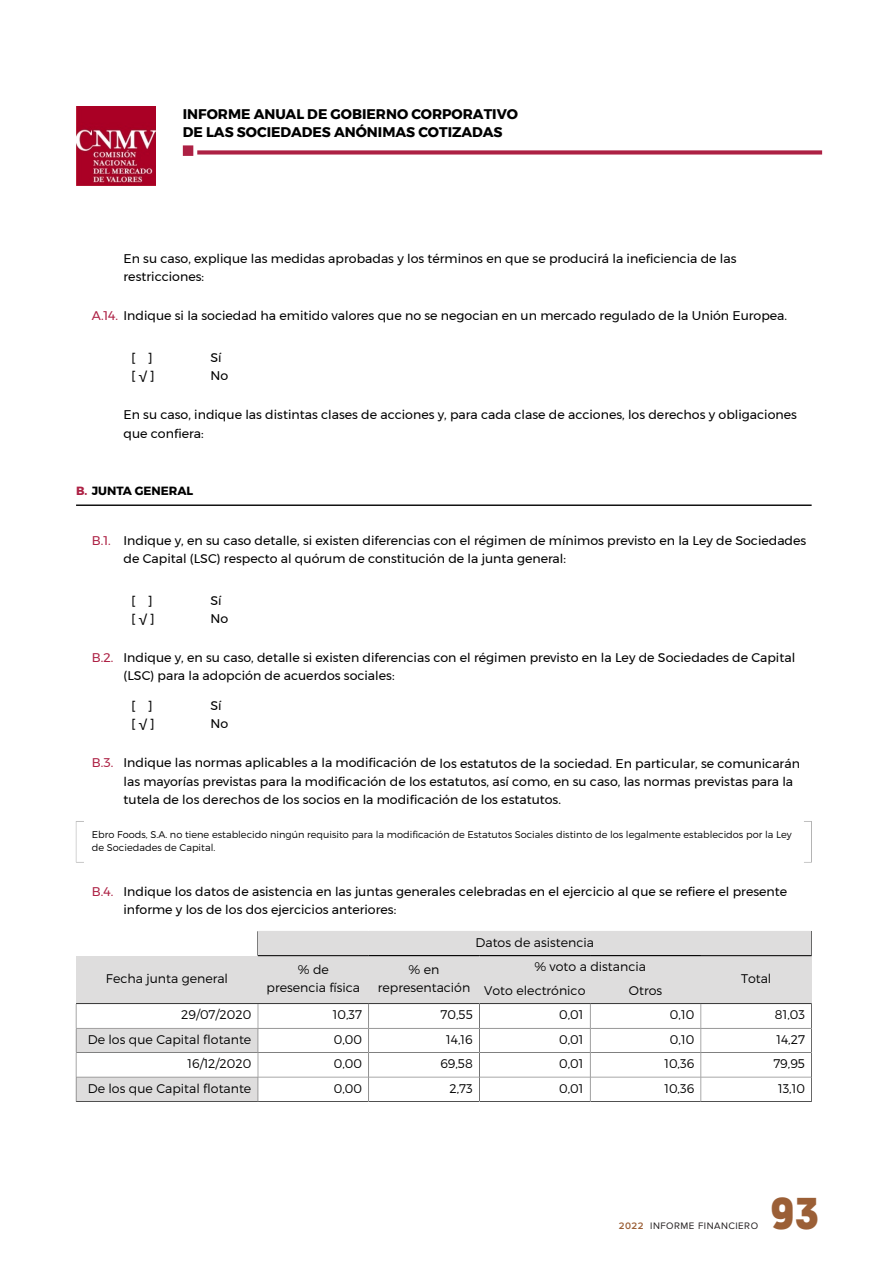
<style>
.page{position:relative;width:893px;height:1263px;background:#fff}
.page>*{position:absolute;margin:0;border:0;box-sizing:border-box;transform-origin:0 0}
.t1{font:700 45px "Platform";color:#9b5f36}
.t2{font:700 13.95px/18.1px "Montserrat";color:#000}
.t3{font:12.6px/18.1px "Montserrat";color:#000}
.t4{font:300 12.6px/24.5px "Montserrat";color:#000}
.t5{font:700 11.85px "Montserrat";color:#000}
.t6{font:300 9.75px/12.6px "Montserrat";color:#000}
.t7{font:9.75px "Proxima Nova";letter-spacing:.05em;color:#231f20}
.s1{color:#ad2144}
.s2{font-weight:600;color:#9b5f36}
</style>
<div class="page">
<img style="left:76px;top:106px;width:79px;height:79px">
<div style="left:183px;top:145px;width:10px;height:11px;background:#ad2144"></div>
<div style="left:197px;top:150px;width:625px;height:5px;background:#ad2144"></div>
<hr style="left:76px;top:504px;width:736px;height:2px;background:#000">
<svg style="left:76px;top:821px;width:8px;height:42px"></svg>
<svg style="left:804px;top:821px;width:8px;height:42px"></svg>
<svg style="left:258px;top:931px;width:554px;height:25px"></svg>
<hr style="left:701px;top:955px;width:111px;height:1px;background:#000">
<div style="left:258px;top:932px;width:553px;height:23px;background:#dedddd"></div>
<div style="left:479px;top:956px;width:222px;height:24px;background:#dedddd"></div>
<hr style="left:479px;top:956px;width:111px;height:1px;background:#000">
<hr style="left:590px;top:956px;width:111px;height:1px;background:#000">
<div style="left:76px;top:956px;width:182px;height:47px;background:#dedddd"></div>
<hr style="left:76px;top:1003px;width:182px;height:1px;background:#000">
<div style="left:258px;top:956px;width:111px;height:47px;background:#dedddd"></div>
<hr style="left:258px;top:956px;width:111px;height:1px;background:#000">
<hr style="left:258px;top:1003px;width:111px;height:1px;background:#000">
<div style="left:369px;top:956px;width:110px;height:47px;background:#dedddd"></div>
<hr style="left:369px;top:956px;width:110px;height:1px;background:#000">
<hr style="left:369px;top:1003px;width:110px;height:1px;background:#000">
<div style="left:479px;top:980px;width:111px;height:23px;background:#dedddd"></div>
<hr style="left:479px;top:1003px;width:111px;height:1px;background:#000">
<div style="left:590px;top:980px;width:111px;height:23px;background:#dedddd"></div>
<hr style="left:590px;top:1003px;width:111px;height:1px;background:#000">
<div style="left:701px;top:956px;width:111px;height:47px;background:#dedddd"></div>
<hr style="left:701px;top:956px;width:111px;height:1px;background:#000">
<hr style="left:701px;top:1003px;width:111px;height:1px;background:#000">
<svg style="left:76px;top:1004px;width:736px;height:98px"></svg>
<p class="t2" style="left:183px;top:105px;width:337px">INFORME ANUAL DE GOBIERNO CORPORATIVO<br>DE LAS SOCIEDADES ANÓNIMAS COTIZADAS</p>
<p class="t3" style="left:124px;top:249px;width:614px">En su caso, explique las medidas aprobadas y los términos en que se producirá la ineficiencia de las restricciones:</p>
<p class="t3" style="left:92px;top:307px;width:697px"><span class="s1">A.14.</span> Indique si la sociedad ha emitido valores que no se negocian en un mercado regulado de la Unión Europea.</p>
<p class="t3" style="left:131px;top:348px;width:25px">[ ] [ √ ]</p>
<p class="t3" style="left:211px;top:348px;width:19px">Sí<br>No</p>
<p class="t3" style="left:124px;top:406px;width:675px">En su caso, indique las distintas clases de acciones y, para cada clase de acciones, los derechos y obligaciones que confiera:</p>
<p class="t5" style="left:76px;top:481px;width:119px"><span class="s1">B.</span> JUNTA GENERAL</p>
<p class="t3" style="left:124px;top:531px;width:684px;text-indent:-32px"><span class="s1">B.1.</span> Indique y, en su caso detalle, si existen diferencias con el régimen de mínimos previsto en la Ley de Sociedades de Capital (LSC) respecto al quórum de constitución de la junta general:</p>
<p class="t3" style="left:131px;top:591px;width:25px">[ ] [ √ ]</p>
<p class="t3" style="left:211px;top:591px;width:19px">Sí<br>No</p>
<p class="t3" style="left:124px;top:648px;width:673px;text-indent:-32px"><span class="s1">B.2.</span> Indique y, en su caso, detalle si existen diferencias con el régimen previsto en la Ley de Sociedades de Capital (LSC) para la adopción de acuerdos sociales:</p>
<p class="t3" style="left:131px;top:697px;width:25px">[ ] [ √ ]</p>
<p class="t3" style="left:211px;top:697px;width:19px">Sí<br>No</p>
<p class="t3" style="left:124px;top:754px;width:678px;text-indent:-32px"><span class="s1">B.3.</span> Indique las normas aplicables a la modificación de los estatutos de la sociedad. En particular, se comunicarán las mayorías previstas para la modificación de los estatutos, así como, en su caso, las normas previstas para la tutela de los derechos de los socios en la modificación de los estatutos.</p>
<p class="t6" style="left:92px;top:828px;width:701px">Ebro Foods, S.A. no tiene establecido ningún requisito para la modificación de Estatutos Sociales distinto de los legalmente establecidos por la Ley de Sociedades de Capital.</p>
<p class="t3" style="left:124px;top:882px;width:665px;text-indent:-32px"><span class="s1">B.4.</span> Indique los datos de asistencia en las juntas generales celebradas en el ejercicio al que se refiere el presente informe y los de los dos ejercicios anteriores:</p>
<p class="t4" style="left:534px;top:930px;width:113px;text-indent:-59px">Datos de asistencia<br>% voto a distancia</p>
<p class="t4" style="left:106px;top:966px;width:124px">Fecha junta general</p>
<p class="t4" style="left:266px;top:960px;width:95px;line-height:18.1px;text-align:center">% de presencia física</p>
<p class="t4" style="left:378px;top:959px;width:209px;line-height:21px;text-indent:31px">% en<br>representación Voto electrónico</p>
<p class="t4" style="left:741px;top:966px;width:32px">Total</p>
<p class="t4" style="left:629px;top:978px;width:35px">Otros</p>
<p class="t4" style="left:181px;top:1002px;width:72px">29/07/2020</p>
<p class="t4" style="left:333px;top:1002px;width:31px">10,37</p>
<p class="t4" style="left:441px;top:1002px;width:34px">70,55</p>
<p class="t4" style="left:559px;top:1002px;width:26px">0,01</p>
<p class="t4" style="left:670px;top:1002px;width:26px">0,10</p>
<p class="t4" style="left:775px;top:1002px;width:32px">81,03</p>
<p class="t4" style="left:88px;top:1027px;width:165px">De los que Capital flotante</p>
<p class="t4" style="left:334px;top:1027px;width:30px">0,00</p>
<p class="t4" style="left:446px;top:1027px;width:28px">14,16</p>
<p class="t4" style="left:559px;top:1027px;width:26px">0,01</p>
<p class="t4" style="left:670px;top:1027px;width:26px">0,10</p>
<p class="t4" style="left:776px;top:1027px;width:30px">14,27</p>
<p class="t4" style="left:187px;top:1051px;width:65px">16/12/2020</p>
<p class="t4" style="left:334px;top:1051px;width:30px">0,00</p>
<p class="t4" style="left:440px;top:1051px;width:34px">69,58</p>
<p class="t4" style="left:559px;top:1051px;width:26px">0,01</p>
<p class="t4" style="left:664px;top:1051px;width:31px">10,36</p>
<p class="t4" style="left:773px;top:1051px;width:33px">79,95</p>
<p class="t4" style="left:88px;top:1076px;width:165px">De los que Capital flotante</p>
<p class="t4" style="left:334px;top:1076px;width:30px">0,00</p>
<p class="t4" style="left:449px;top:1076px;width:25px">2,73</p>
<p class="t4" style="left:559px;top:1076px;width:26px">0,01</p>
<p class="t4" style="left:664px;top:1076px;width:31px">10,36</p>
<p class="t4" style="left:778px;top:1076px;width:28px">13,10</p>
<p class="t7" style="left:619px;top:1220px;width:141px"><span class="s2">2022</span> INFORME FINANCIERO</p>
<h1 class="t1" style="left:771px;top:1180px;width:49px">93</h1>
</div>
